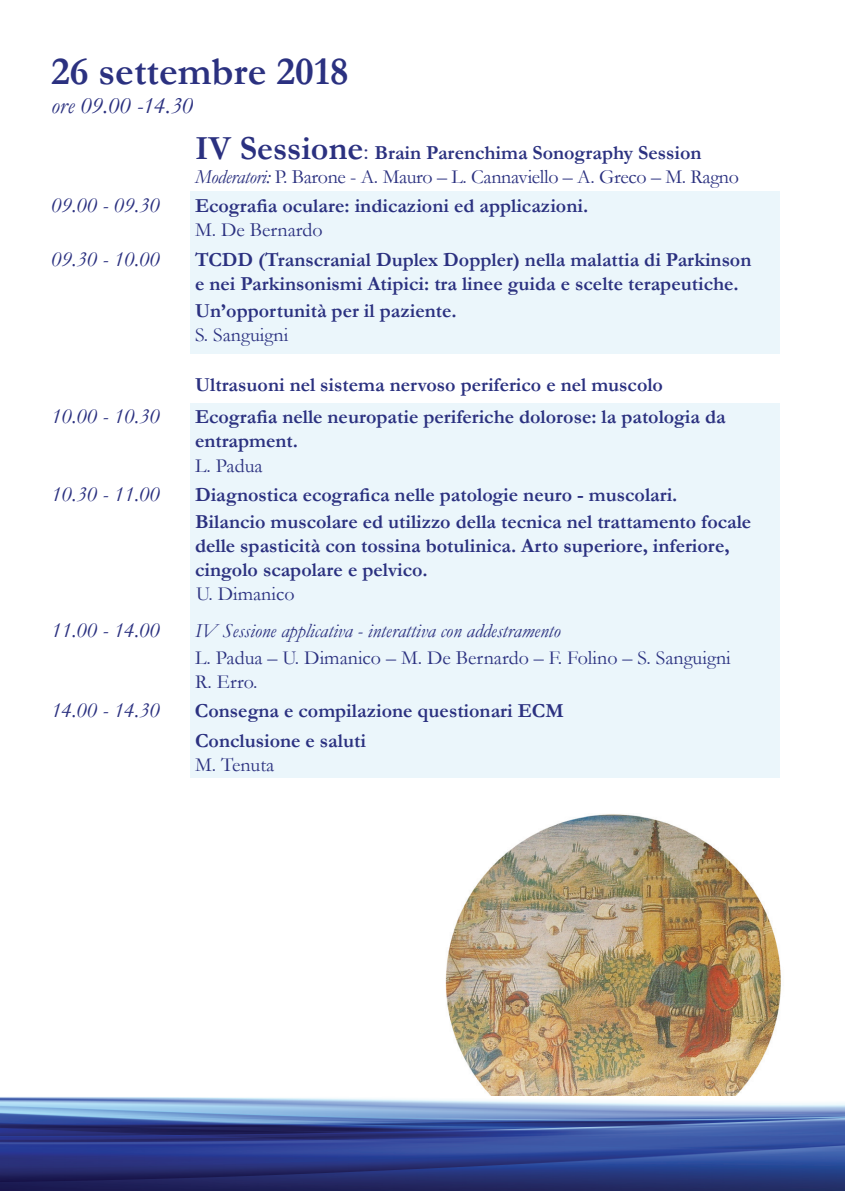
<style>
.page{position:relative;width:845px;height:1191px;background:#fff}
.page>*{position:absolute;margin:0;border:0;box-sizing:border-box;transform-origin:0 0}
.t1{font:700 40px "Garamond";color:#2b3180}
.t2{font:italic 24px "Garamond";color:#2b3180}
.t3{font:italic 22px "Garamond";color:#2b3180}
.t4{font:700 20px/24px "Garamond";color:#2b3180}
.t5{font:20px/24px "Garamond";color:#2b3180}
.t6{font:italic 20px "Garamond";color:#2b3180}
.s1{font-weight:700;font-size:34px}
.s2{font-size:24px}
.s3{font-weight:700}
.s4{font-style:italic}
</style>
<div class="page">
<img style="left:445px;top:814px;width:336px;height:282px">
<img style="left:0;top:1097px;width:845px;height:93px">
<div style="left:190px;top:191px;width:590px;height:163px;background:#ebf6fb"></div>
<div style="left:190px;top:404px;width:590px;height:374px;background:#ebf6fb"></div>
<h1 class="t1" style="left:51px;top:47px;width:299px">26 settembre 2018</h1>
<p class="t2" style="left:51px;top:91px;width:144px">ore 09.00 -14.30</p>
<p class="t5" style="left:195px;top:141px;width:545px"><span class="s1">IV Sessione</span><span class="s2">:</span> <span class="s3">Brain Parenchima Sonography Session<br></span><span class="s4">Moderatori:</span> P. Barone - A. Mauro – L. Cannaviello – A. Greco – M. Ragno</p>
<p class="t3" style="left:51px;top:192px;width:110px">09.00 - 09.30</p>
<p class="t4" style="left:195px;top:194px;width:395px">Ecografia oculare: indicazioni ed applicazioni.</p>
<p class="t5" style="left:195px;top:218px;width:129px">M. De Bernardo</p>
<p class="t3" style="left:51px;top:246px;width:110px">09.30 - 10.00</p>
<p class="t4" style="left:195px;top:247px;width:558px">TCDD (Transcranial Duplex Doppler) nella malattia di Parkinson e nei Parkinsonismi Atipici: tra linee guida e scelte terapeutiche.</p>
<p class="t4" style="left:195px;top:298px;width:263px">Un’opportunità per il paziente.</p>
<p class="t5" style="left:195px;top:322px;width:95px">S. Sanguigni</p>
<p class="t4" style="left:195px;top:373px;width:469px">Ultrasuoni nel sistema nervoso periferico e nel muscolo</p>
<p class="t3" style="left:51px;top:403px;width:110px">10.00 - 10.30</p>
<p class="t4" style="left:195px;top:405px;width:532px">Ecografia nelle neuropatie periferiche dolorose: la patologia da entrapment.</p>
<p class="t5" style="left:195px;top:453px;width:69px">L. Padua</p>
<p class="t3" style="left:51px;top:480px;width:110px">10.30 - 11.00</p>
<p class="t4" style="left:195px;top:481px;width:558px;line-height:26.8px">Diagnostica ecografica nelle patologie neuro - muscolari.<br>Bilancio muscolare ed utilizzo della tecnica nel trattamento focale</p>
<p class="t4" style="left:195px;top:533px;width:536px">delle spasticità con tossina botulinica. Arto superiore, inferiore, cingolo scapolare e pelvico.</p>
<p class="t5" style="left:196px;top:581px;width:100px">U. Dimanico</p>
<p class="t3" style="left:51px;top:617px;width:110px">11.00 - 14.00</p>
<p class="t6" style="left:195px;top:619px;width:367px">IV Sessione applicativa - interattiva con addestramento</p>
<p class="t5" style="left:195px;top:645px;width:537px">L. Padua – U. Dimanico – M. De Bernardo – F. Folino – S. Sanguigni<br>R. Erro.</p>
<p class="t3" style="left:51px;top:697px;width:110px">14.00 - 14.30</p>
<p class="t4" style="left:195px;top:696px;width:370px;line-height:29.2px">Consegna e compilazione questionari ECM<br>Conclusione e saluti</p>
<p class="t5" style="left:195px;top:752px;width:81px">M. Tenuta</p>
</div>
